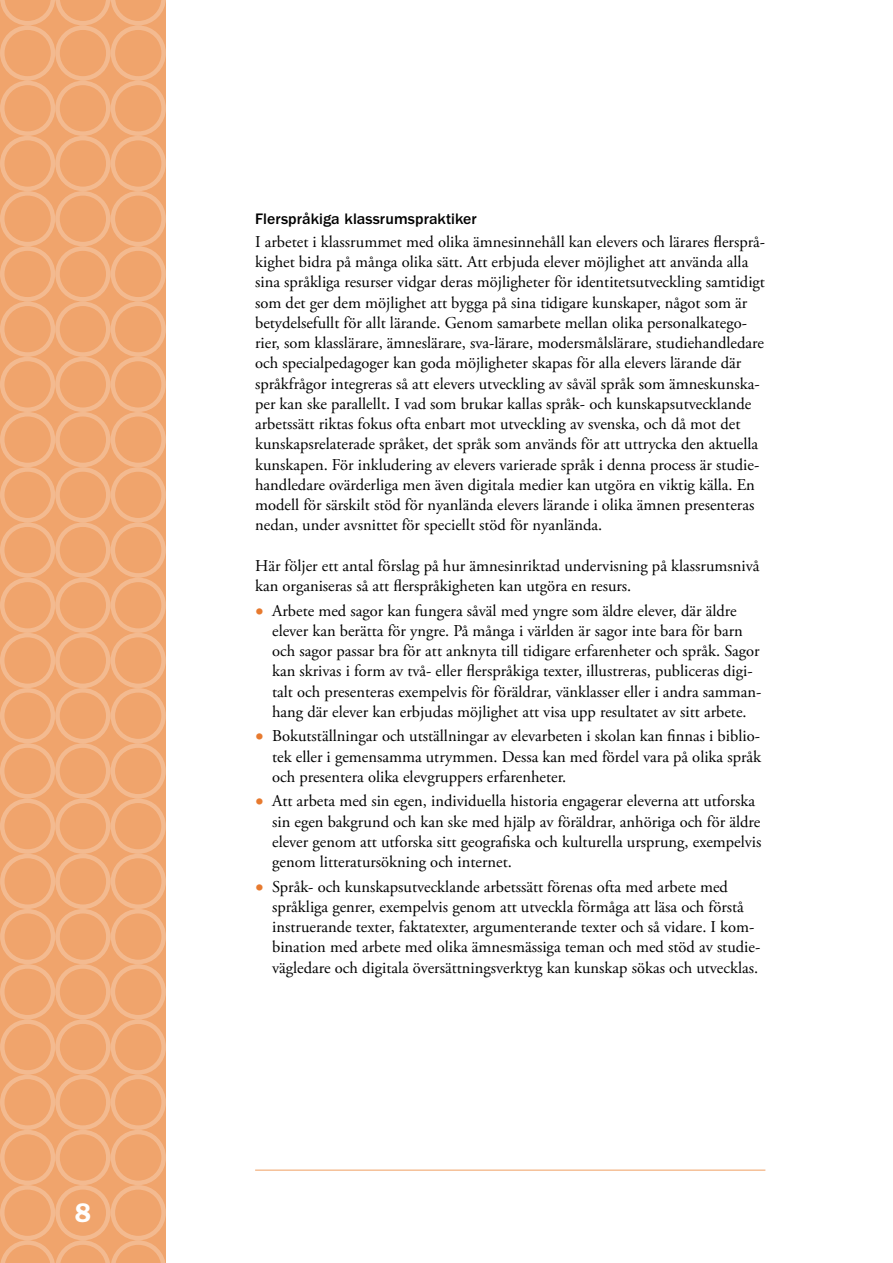
<style>
.page{position:relative;width:893px;height:1263px;background:#fff}
.page>*{position:absolute;margin:0;border:0;box-sizing:border-box;transform-origin:0 0}
.t1{font:600 27px "Franklin Gothic LT";color:#fff}
.t2{font:16.5px/20.2px "Adobe Garamond Pro";color:#000}
.t3{font:500 15.75px "Franklin Gothic LT";letter-spacing:.005em;color:#000}
.s1{font-size:22.5px;color:#e77a2f}
</style>
<div class="page">
<hr style="left:255px;top:1169px;width:510px;height:2px;background:#f5bf96">
<div style="left:0;top:0;width:166px;height:1263px;background:#f0a46c"></div>
<div style="left:0;top:412px;width:55px;height:55px;border:4px solid #fff;border-radius:50%"></div>
<div style="left:0;top:854px;width:55px;height:55px;border:4px solid #fff;border-radius:50%"></div>
<div style="left:0;top:633px;width:55px;height:55px;border:4px solid #fff;border-radius:50%"></div>
<div style="left:0;top:1075px;width:55px;height:55px;border:4px solid #fff;border-radius:50%"></div>
<div style="left:0;top:191px;width:55px;height:55px;border:4px solid #fff;border-radius:50%"></div>
<div style="left:0;top:522px;width:55px;height:56px;border:4px solid #fff;border-radius:50%"></div>
<div style="left:0;top:964px;width:55px;height:55px;border:4px solid #fff;border-radius:50%"></div>
<div style="left:0;top:81px;width:55px;height:55px;border:4px solid #fff;border-radius:50%"></div>
<div style="left:0;top:743px;width:55px;height:55px;border:4px solid #fff;border-radius:50%"></div>
<div style="left:0;top:1185px;width:55px;height:55px;border:4px solid #fff;border-radius:50%"></div>
<div style="left:0;top:302px;width:55px;height:55px;border:4px solid #fff;border-radius:50%"></div>
<div style="left:0;top:467px;width:55px;height:55px;border:4px solid #fff;border-radius:50%"></div>
<div style="left:0;top:909px;width:55px;height:55px;border:4px solid #fff;border-radius:50%"></div>
<div style="left:0;top:25px;width:55px;height:56px;border:4px solid #fff;border-radius:50%"></div>
<div style="left:0;top:688px;width:55px;height:55px;border:4px solid #fff;border-radius:50%"></div>
<div style="left:0;top:1130px;width:55px;height:55px;border:4px solid #fff;border-radius:50%"></div>
<div style="left:0;top:246px;width:55px;height:56px;border:4px solid #fff;border-radius:50%"></div>
<div style="left:0;top:578px;width:55px;height:55px;border:4px solid #fff;border-radius:50%"></div>
<div style="left:0;top:1019px;width:55px;height:56px;border:4px solid #fff;border-radius:50%"></div>
<div style="left:0;top:136px;width:55px;height:55px;border:4px solid #fff;border-radius:50%"></div>
<div style="left:0;top:798px;width:55px;height:56px;border:4px solid #fff;border-radius:50%"></div>
<div style="left:0;top:357px;width:55px;height:55px;border:4px solid #fff;border-radius:50%"></div>
<div style="left:55px;top:412px;width:56px;height:55px;border:4px solid #fff;border-radius:50%"></div>
<div style="left:55px;top:854px;width:56px;height:55px;border:4px solid #fff;border-radius:50%"></div>
<div style="left:55px;top:633px;width:55px;height:55px;border:4px solid #fff;border-radius:50%"></div>
<div style="left:55px;top:1075px;width:56px;height:55px;border:4px solid #fff;border-radius:50%"></div>
<div style="left:55px;top:191px;width:56px;height:55px;border:4px solid #fff;border-radius:50%"></div>
<div style="left:55px;top:522px;width:55px;height:56px;border:4px solid #fff;border-radius:50%"></div>
<div style="left:55px;top:964px;width:56px;height:55px;border:4px solid #fff;border-radius:50%"></div>
<div style="left:55px;top:81px;width:56px;height:55px;border:4px solid #fff;border-radius:50%"></div>
<div style="left:55px;top:743px;width:55px;height:55px;border:4px solid #fff;border-radius:50%"></div>
<div style="left:55px;top:1185px;width:56px;height:55px;border:4px solid #fff;border-radius:50%"></div>
<div style="left:55px;top:302px;width:55px;height:55px;border:4px solid #fff;border-radius:50%"></div>
<div style="left:55px;top:467px;width:56px;height:55px;border:4px solid #fff;border-radius:50%"></div>
<div style="left:55px;top:909px;width:56px;height:55px;border:4px solid #fff;border-radius:50%"></div>
<div style="left:55px;top:25px;width:56px;height:56px;border:4px solid #fff;border-radius:50%"></div>
<div style="left:55px;top:688px;width:55px;height:55px;border:4px solid #fff;border-radius:50%"></div>
<div style="left:55px;top:1130px;width:56px;height:55px;border:4px solid #fff;border-radius:50%"></div>
<div style="left:55px;top:246px;width:56px;height:56px;border:4px solid #fff;border-radius:50%"></div>
<div style="left:55px;top:578px;width:55px;height:55px;border:4px solid #fff;border-radius:50%"></div>
<div style="left:55px;top:1019px;width:56px;height:56px;border:4px solid #fff;border-radius:50%"></div>
<div style="left:55px;top:136px;width:56px;height:55px;border:4px solid #fff;border-radius:50%"></div>
<div style="left:55px;top:798px;width:55px;height:56px;border:4px solid #fff;border-radius:50%"></div>
<div style="left:55px;top:357px;width:55px;height:55px;border:4px solid #fff;border-radius:50%"></div>
<div style="left:111px;top:412px;width:55px;height:55px;border:4px solid #fff;border-radius:50%"></div>
<div style="left:111px;top:854px;width:55px;height:55px;border:4px solid #fff;border-radius:50%"></div>
<svg style="left:0;top:0;width:166px;height:25px"></svg>
<div style="left:111px;top:633px;width:55px;height:55px;border:4px solid #fff;border-radius:50%"></div>
<div style="left:111px;top:1075px;width:55px;height:55px;border:4px solid #fff;border-radius:50%"></div>
<div style="left:111px;top:191px;width:55px;height:55px;border:4px solid #fff;border-radius:50%"></div>
<div style="left:111px;top:522px;width:55px;height:56px;border:4px solid #fff;border-radius:50%"></div>
<div style="left:111px;top:964px;width:55px;height:55px;border:4px solid #fff;border-radius:50%"></div>
<div style="left:111px;top:81px;width:55px;height:55px;border:4px solid #fff;border-radius:50%"></div>
<div style="left:111px;top:743px;width:55px;height:55px;border:4px solid #fff;border-radius:50%"></div>
<div style="left:111px;top:1185px;width:55px;height:55px;border:4px solid #fff;border-radius:50%"></div>
<div style="left:111px;top:302px;width:55px;height:55px;border:4px solid #fff;border-radius:50%"></div>
<div style="left:111px;top:467px;width:55px;height:55px;border:4px solid #fff;border-radius:50%"></div>
<div style="left:111px;top:909px;width:55px;height:55px;border:4px solid #fff;border-radius:50%"></div>
<div style="left:111px;top:25px;width:55px;height:56px;border:4px solid #fff;border-radius:50%"></div>
<div style="left:111px;top:688px;width:55px;height:55px;border:4px solid #fff;border-radius:50%"></div>
<div style="left:111px;top:1130px;width:55px;height:55px;border:4px solid #fff;border-radius:50%"></div>
<div style="left:111px;top:246px;width:55px;height:56px;border:4px solid #fff;border-radius:50%"></div>
<div style="left:111px;top:578px;width:55px;height:55px;border:4px solid #fff;border-radius:50%"></div>
<div style="left:111px;top:1019px;width:55px;height:56px;border:4px solid #fff;border-radius:50%"></div>
<div style="left:111px;top:136px;width:55px;height:55px;border:4px solid #fff;border-radius:50%"></div>
<div style="left:111px;top:798px;width:55px;height:56px;border:4px solid #fff;border-radius:50%"></div>
<svg style="left:0;top:1240px;width:165px;height:23px"></svg>
<div style="left:111px;top:357px;width:55px;height:55px;border:4px solid #fff;border-radius:50%"></div>
<h1 class="t1" style="left:75px;top:1196px;width:18px">8</h1>
<h4 class="t3" style="left:255px;top:210px;width:223px">Flerspråkiga klassrumspraktiker</h4>
<p class="t2" style="left:255px;top:232px;width:511px">I arbetet i klassrummet med olika ämnesinnehåll kan elevers och lärares flersprå&shy;kighet bidra på många olika sätt. Att erbjuda elever möjlighet att använda alla sina språkliga resurser vidgar deras möjligheter för identitetsutveckling samtidigt som det ger dem möjlighet att bygga på sina tidigare kunskaper, något som är betydelsefullt för allt lärande. Genom samarbete mellan olika personalkatego&shy;rier, som klasslärare, ämneslärare, sva-lärare, modersmålslärare, studiehandledare och specialpedagoger kan goda möjligheter skapas för alla elevers lärande där språkfrågor integreras så att elevers utveckling av såväl språk som ämneskunska&shy;per kan ske parallellt. I vad som brukar kallas språk- och kunskapsutvecklande arbetssätt riktas fokus ofta enbart mot utveckling av svenska, och då mot det kunskapsrelaterade språket, det språk som används för att uttrycka den aktuella kunskapen. För inkludering av elevers varierade språk i denna process är studie&shy;handledare ovärderliga men även digitala medier kan utgöra en viktig källa. En modell för särskilt stöd för nyanlända elevers lärande i olika ämnen presenteras nedan, under avsnittet för speciellt stöd för nyanlända.</p>
<p class="t2" style="left:255px;top:556px;width:506px">Här följer ett antal förslag på hur ämnesinriktad undervisning på klassrumsnivå kan organiseras så att flerspråkigheten kan utgöra en resurs.</p>
<p class="t2" style="left:272px;top:601px;width:491px;text-indent:-17px"><span class="s1">•</span> Arbete med sagor kan fungera såväl med yngre som äldre elever, där äldre elever kan berätta för yngre. På många i världen är sagor inte bara för barn och sagor passar bra för att anknyta till tidigare erfarenheter och språk. Sagor kan skrivas i form av två- eller flerspråkiga texter, illustreras, publiceras digi&shy;talt och presenteras exempelvis för föräldrar, vänklasser eller i andra samman&shy;hang där elever kan erbjudas möjlighet att visa upp resultatet av sitt arbete.</p>
<p class="t2" style="left:272px;top:727px;width:491px;text-align:justify;text-indent:-17px"><span class="s1">•</span> Bokutställningar och utställningar av elevarbeten i skolan kan finnas i biblio&shy;tek eller i gemensamma utrymmen. Dessa kan med fördel vara på olika språk och presentera olika elevgruppers erfarenheter.</p>
<p class="t2" style="left:272px;top:792px;width:491px;text-indent:-17px"><span class="s1">•</span> Att arbeta med sin egen, individuella historia engagerar eleverna att utforska sin egen bakgrund och kan ske med hjälp av föräldrar, anhöriga och för äldre elever genom att utforska sitt geografiska och kulturella ursprung, exempelvis genom litteratursökning och internet.</p>
<p class="t2" style="left:272px;top:877px;width:490px;text-indent:-17px"><span class="s1">•</span> Språk- och kunskapsutvecklande arbetssätt förenas ofta med arbete med språkliga genrer, exempelvis genom att utveckla förmåga att läsa och förstå instruerande texter, faktatexter, argumenterande texter och så vidare. I kom&shy;bination med arbete med olika ämnesmässiga teman och med stöd av studie&shy;vägledare och digitala översättningsverktyg kan kunskap sökas och utvecklas.</p>
</div>
